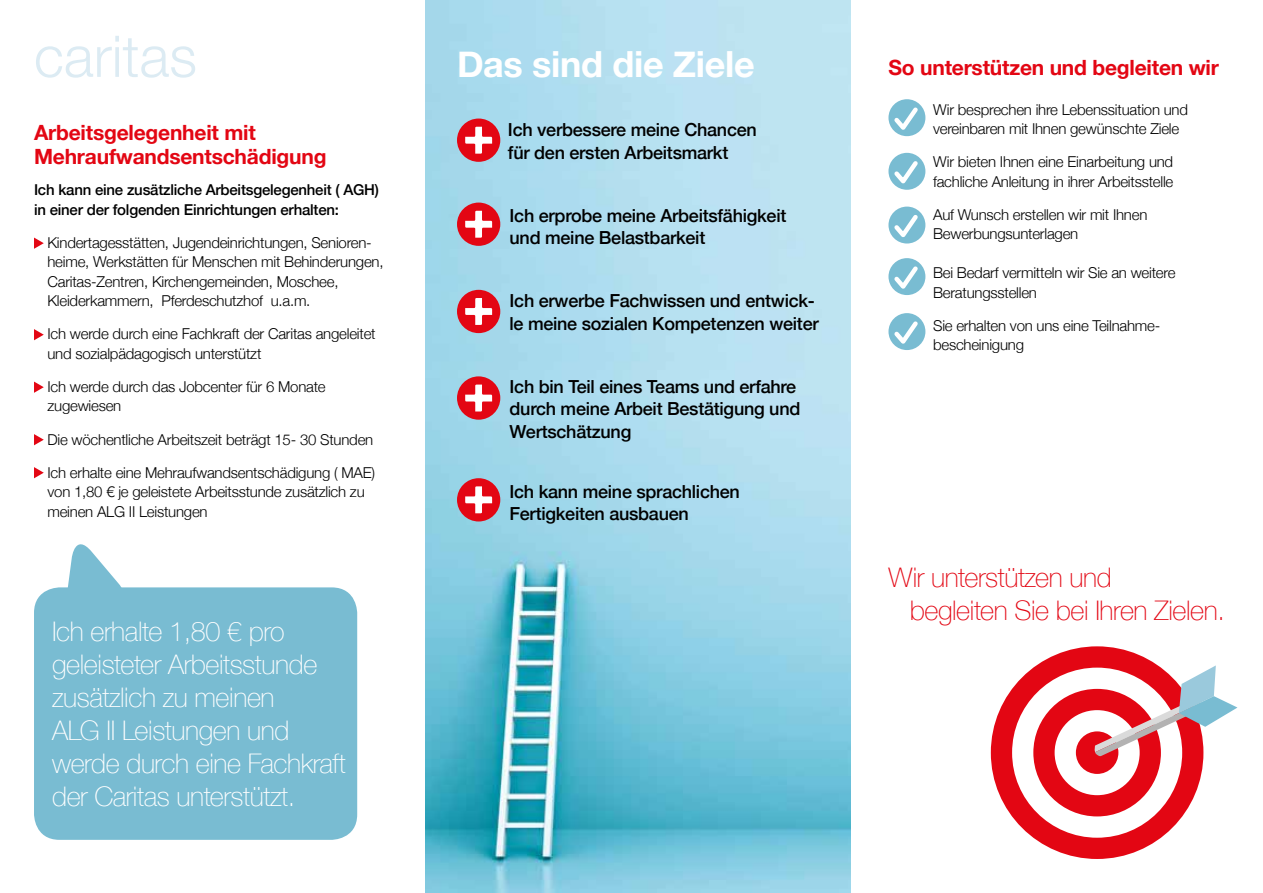
<style>
.page{position:relative;width:1263px;height:893px;background:#fff}
.page>*{position:absolute;margin:0;border:0;box-sizing:border-box;transform-origin:0 0}
.t1{font:300 57.45px "Helvetica Neue";color:#dcebf3}
.t2{font:700 36px "Helvetica Neue";letter-spacing:-.01em;color:#fff}
.t3{font:100 27px/33px "Helvetica Neue";letter-spacing:-.015em;color:#fff}
.t4{font:100 27px/33px "Helvetica Neue";letter-spacing:-.015em;color:#e30613}
.t5{font:700 21px/24px "Helvetica Neue";letter-spacing:-.01em;color:#e30613}
.t6{font:500 18px/22.5px "Helvetica Neue";letter-spacing:-.015em;color:#000}
.t7{font:300 15px/19.5px "Helvetica Neue";letter-spacing:-.015em;color:#000}
.t8{font:500 15px/19.5px "Helvetica Neue";letter-spacing:-.015em;color:#000}
</style>
<div class="page">
<img style="left:425px;top:0;width:425px;height:893px">
<svg style="left:34px;top:238px;width:10px;height:11px"></svg>
<svg style="left:34px;top:329px;width:10px;height:11px"></svg>
<svg style="left:34px;top:382px;width:10px;height:11px"></svg>
<svg style="left:34px;top:434px;width:10px;height:11px"></svg>
<svg style="left:34px;top:467px;width:10px;height:11px"></svg>
<div style="left:34px;top:587px;width:323px;height:253px;background:#79bcd2;border-radius:26px"></div>
<svg style="left:64px;top:544px;width:72px;height:44px"></svg>
<div style="left:457px;top:119px;width:43px;height:43px;background:#e30613;border-radius:50%"></div>
<svg style="left:465px;top:127px;width:27px;height:27px"></svg>
<div style="left:457px;top:203px;width:43px;height:43px;background:#e30613;border-radius:50%"></div>
<svg style="left:465px;top:211px;width:27px;height:27px"></svg>
<div style="left:457px;top:290px;width:43px;height:43px;background:#e30613;border-radius:50%"></div>
<svg style="left:465px;top:298px;width:27px;height:27px"></svg>
<div style="left:457px;top:376px;width:43px;height:44px;background:#e30613;border-radius:50%"></div>
<svg style="left:465px;top:385px;width:27px;height:26px"></svg>
<div style="left:457px;top:478px;width:43px;height:43px;background:#e30613;border-radius:50%"></div>
<svg style="left:465px;top:486px;width:27px;height:27px"></svg>
<div style="left:888px;top:99px;width:37px;height:37px;background:#79bcd2;border-radius:50%"></div>
<svg style="left:890px;top:103px;width:32px;height:32px"></svg>
<div style="left:888px;top:153px;width:37px;height:37px;background:#79bcd2;border-radius:50%"></div>
<svg style="left:890px;top:157px;width:32px;height:32px"></svg>
<div style="left:888px;top:207px;width:37px;height:37px;background:#79bcd2;border-radius:50%"></div>
<svg style="left:890px;top:211px;width:32px;height:31px"></svg>
<div style="left:888px;top:258px;width:37px;height:37px;background:#79bcd2;border-radius:50%"></div>
<svg style="left:890px;top:262px;width:32px;height:32px"></svg>
<div style="left:888px;top:313px;width:37px;height:37px;background:#79bcd2;border-radius:50%"></div>
<svg style="left:890px;top:317px;width:32px;height:32px"></svg>
<div style="left:991px;top:646px;width:212px;height:213px;background:#e30613;border-radius:50%"></div>
<div style="left:1012px;top:668px;width:170px;height:170px;background:#fff;border-radius:50%"></div>
<div style="left:1033px;top:689px;width:128px;height:127px;background:#e30613;border-radius:50%"></div>
<div style="left:1054px;top:710px;width:86px;height:85px;background:#fff;border-radius:50%"></div>
<div style="left:1076px;top:731px;width:42px;height:43px;background:#e30613;border-radius:50%"></div>
<svg style="left:1086px;top:665px;width:151px;height:97px"></svg>
<h1 class="t1" style="left:34px;top:10px;width:164px">caritas</h1>
<h3 class="t5" style="left:34px;top:121px;width:294px">Arbeitsgelegenheit mit<br>Mehraufwandsentschädigung</h3>
<p class="t8" style="left:34px;top:179px;width:347px">Ich kann eine zusätzliche Arbeitsgelegenheit ( AGH) in einer der folgenden Einrichtungen erhalten:</p>
<p class="t7" style="left:47px;top:232px;width:338px">Kindertagesstätten, Jugendeinrichtungen, Senioren&shy;heime, Werkstätten für Menschen mit Behinderungen, Caritas-Zentren, Kirchengemeinden, Moschee, Kleiderkammern, Pferdeschutzhof u.a.m.</p>
<p class="t7" style="left:47px;top:323px;width:330px">Ich werde durch eine Fachkraft der Caritas angeleitet und sozialpädagogisch unterstützt</p>
<p class="t7" style="left:47px;top:376px;width:280px">Ich werde durch das Jobcenter für 6 Monate zugewiesen</p>
<p class="t7" style="left:47px;top:428px;width:327px">Die wöchentliche Arbeitszeit beträgt 15- 30 Stunden</p>
<p class="t7" style="left:47px;top:461px;width:329px">Ich erhalte eine Mehraufwandsentschädigung ( MAE) von 1,80 € je geleistete Arbeitsstunde zusätzlich zu meinen ALG II Leistungen</p>
<h3 class="t3" style="left:52px;top:613px;width:295px">Ich erhalte 1,80 € pro geleisteter Arbeitsstunde zusätzlich zu meinen<br>ALG II Leistungen und werde durch eine Fachkraft der Caritas unterstützt.</h3>
<h2 class="t2" style="left:457px;top:35px;width:299px">Das sind die Ziele</h2>
<p class="t6" style="left:508px;top:117px;width:250px">Ich verbessere meine Chancen für den ersten Arbeitsmarkt</p>
<p class="t6" style="left:509px;top:203px;width:278px">Ich erprobe meine Arbeitsfähigkeit und meine Belastbarkeit</p>
<p class="t6" style="left:509px;top:288px;width:311px">Ich erwerbe Fachwissen und entwick&shy;le meine sozialen Kompetenzen weiter</p>
<p class="t6" style="left:509px;top:374px;width:292px">Ich bin Teil eines Teams und erfahre durch meine Arbeit Bestätigung und<br>Wertschätzung</p>
<p class="t6" style="left:509px;top:479px;width:232px">Ich kann meine sprachlichen<br>Fertigkeiten ausbauen</p>
<h3 class="t5" style="left:888px;top:56px;width:332px">So unterstützen und begleiten wir</h3>
<p class="t7" style="left:933px;top:99px;width:256px">Wir besprechen ihre Lebenssituation und vereinbaren mit Ihnen gewünschte Ziele</p>
<p class="t7" style="left:933px;top:151px;width:242px">Wir bieten Ihnen eine Einarbeitung und fachliche Anleitung in ihrer Arbeitsstelle</p>
<p class="t7" style="left:933px;top:204px;width:216px">Auf Wunsch erstellen wir mit Ihnen<br>Bewerbungsunterlagen</p>
<p class="t7" style="left:933px;top:262px;width:244px">Bei Bedarf vermitteln wir Sie an weitere<br>Beratungsstellen</p>
<p class="t7" style="left:933px;top:315px;width:229px">Sie erhalten von uns eine Teilnahme&shy;bescheinigung</p>
<h3 class="t4" style="left:910px;top:560px;width:317px;text-indent:-21px">Wir unterstützen und<br>begleiten Sie bei Ihren Zielen.</h3>
</div>
